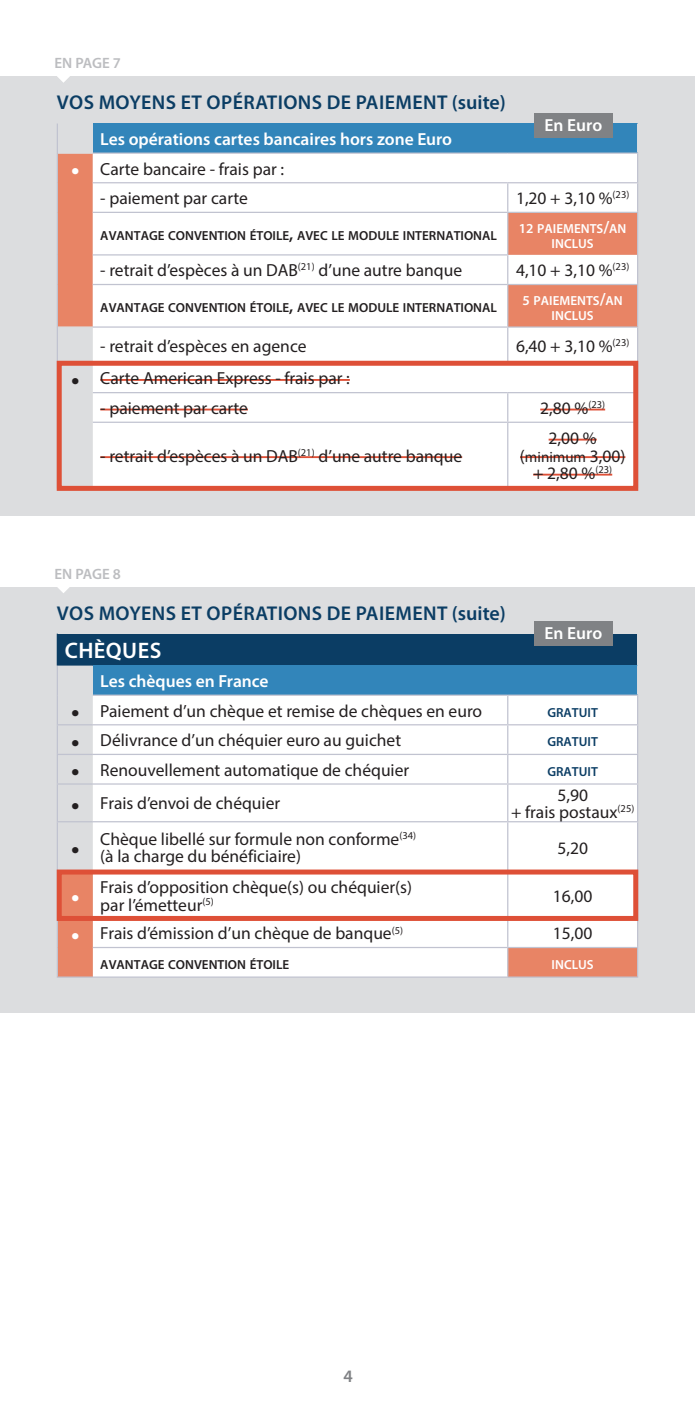
<style>
.page{position:relative;width:695px;height:1404px;background:#fff}
.page>*{position:absolute;margin:0;border:0;box-sizing:border-box;transform-origin:0 0}
.t1{font:600 22.5px "Myriad Pro";letter-spacing:.02em;color:#fff}
.t2{font:600 20px "Myriad Pro";letter-spacing:.02em;color:#0b3d64}
.t3{font:17.5px/17.5px "Myriad Pro";color:#231f20}
.t4{font:600 17.5px "Myriad Pro";color:#fff}
.t5{font:600 17.5px "Myriad Pro";color:#808285}
.t6{font:600 15px "Myriad Pro";letter-spacing:-.01em;color:#bcbdc0}
.t7{font:15px "Myriad Pro";color:#231f20}
.t8{font:600 13px "Myriad Pro";color:#231f20}
.t9{font:600 13px/15px "Myriad Pro";color:#fff;text-align:center}
.t10{font:600 13px "Myriad Pro";color:#0b3d64}
.s1{font-size:30px;color:#fff}
.s2{font-size:17.5px}
.s3{font-size:13.75px}
.s4{font-size:30px}
</style>
<div class="page">
<div style="left:0;top:586px;width:694px;height:426px;background:#dcdddf"></div>
<svg style="left:57px;top:586px;width:13px;height:7px"></svg>
<div style="left:57px;top:633px;width:580px;height:32px;background:#0b3d64"></div>
<div style="left:93px;top:665px;width:544px;height:30px;background:#3285ba"></div>
<div style="left:93px;top:695px;width:544px;height:174px;background:#fff"></div>
<svg style="left:58px;top:875px;width:579px;height:101px;background:#fbede9"></svg>
<hr style="left:93px;top:946px;width:414px;height:2px;background:#c1c3d0">
<hr style="left:507px;top:946px;width:131px;height:2px;background:#c1c3d0">
<hr style="left:93px;top:694px;width:414px;height:1px;background:#c1c3d0">
<hr style="left:507px;top:694px;width:131px;height:1px;background:#c1c3d0">
<hr style="left:93px;top:724px;width:414px;height:1px;background:#c1c3d0">
<hr style="left:507px;top:724px;width:131px;height:1px;background:#c1c3d0">
<hr style="left:93px;top:753px;width:414px;height:2px;background:#c1c3d0">
<hr style="left:507px;top:753px;width:131px;height:2px;background:#c1c3d0">
<svg style="left:507px;top:695px;width:1px;height:88px"></svg>
<svg style="left:637px;top:665px;width:1px;height:118px"></svg>
<hr style="left:93px;top:783px;width:414px;height:1px;background:#c1c3d0">
<hr style="left:507px;top:783px;width:131px;height:1px;background:#c1c3d0">
<hr style="left:507px;top:784px;width:1px;height:37px;background:#c1c3d0">
<hr style="left:637px;top:784px;width:1px;height:37px;background:#c1c3d0">
<hr style="left:93px;top:821px;width:414px;height:1px;background:#c1c3d0">
<hr style="left:507px;top:821px;width:131px;height:1px;background:#c1c3d0">
<hr style="left:507px;top:822px;width:1px;height:49px;background:#c1c3d0">
<hr style="left:637px;top:822px;width:1px;height:49px;background:#c1c3d0">
<hr style="left:507px;top:873px;width:1px;height:44px;background:#c1c3d0">
<svg style="left:57px;top:665px;width:36px;height:158px"></svg>
<hr style="left:57px;top:784px;width:1px;height:37px;background:#c1c3d0">
<hr style="left:57px;top:822px;width:1px;height:50px;background:#c1c3d0">
<hr style="left:57px;top:917px;width:1px;height:30px;background:#c1c3d0">
<svg style="left:57px;top:947px;width:1px;height:29px"></svg>
<hr style="left:57px;top:724px;width:36px;height:1px;background:#c1c3d0">
<hr style="left:57px;top:753px;width:36px;height:2px;background:#c1c3d0">
<hr style="left:57px;top:783px;width:36px;height:1px;background:#c1c3d0">
<svg style="left:507px;top:920px;width:1px;height:56px"></svg>
<svg style="left:637px;top:920px;width:1px;height:56px"></svg>
<hr style="left:57px;top:821px;width:36px;height:1px;background:#c1c3d0">
<hr style="left:57px;top:976px;width:36px;height:1px;background:#c1c3d0">
<hr style="left:93px;top:976px;width:414px;height:1px;background:#c1c3d0">
<hr style="left:507px;top:976px;width:131px;height:1px;background:#c1c3d0">
<div style="left:534px;top:621px;width:78px;height:25px;background:#808285"></div>
<div style="left:57px;top:869px;width:581px;height:51px;border:5px solid #de5037"></div>
<div style="left:0;top:76px;width:694px;height:439px;background:#dcdddf"></div>
<svg style="left:57px;top:76px;width:13px;height:7px"></svg>
<div style="left:93px;top:123px;width:544px;height:30px;background:#3285ba"></div>
<svg style="left:93px;top:154px;width:544px;height:331px;background:#fcf6f4"></svg>
<hr style="left:93px;top:212px;width:414px;height:1px;background:#c1c3d0">
<hr style="left:507px;top:212px;width:131px;height:1px;background:#c1c3d0">
<hr style="left:93px;top:284px;width:414px;height:1px;background:#c1c3d0">
<hr style="left:507px;top:284px;width:131px;height:1px;background:#c1c3d0">
<hr style="left:93px;top:152px;width:414px;height:2px;background:#c1c3d0">
<hr style="left:507px;top:152px;width:131px;height:2px;background:#c1c3d0">
<hr style="left:93px;top:182px;width:414px;height:1px;background:#c1c3d0">
<hr style="left:507px;top:182px;width:131px;height:1px;background:#c1c3d0">
<svg style="left:507px;top:183px;width:1px;height:29px"></svg>
<svg style="left:637px;top:123px;width:1px;height:89px"></svg>
<svg style="left:507px;top:255px;width:1px;height:29px"></svg>
<svg style="left:637px;top:255px;width:1px;height:29px"></svg>
<hr style="left:93px;top:326px;width:414px;height:1px;background:#c1c3d0">
<hr style="left:507px;top:326px;width:131px;height:1px;background:#c1c3d0">
<hr style="left:507px;top:327px;width:1px;height:35px;background:#c1c3d0">
<hr style="left:637px;top:327px;width:1px;height:35px;background:#c1c3d0">
<hr style="left:93px;top:392px;width:414px;height:1px;background:#c1c3d0">
<hr style="left:507px;top:392px;width:131px;height:1px;background:#c1c3d0">
<svg style="left:507px;top:393px;width:1px;height:28px"></svg>
<hr style="left:93px;top:421px;width:414px;height:2px;background:#c1c3d0">
<hr style="left:507px;top:421px;width:131px;height:2px;background:#c1c3d0">
<hr style="left:507px;top:423px;width:1px;height:65px;background:#c1c3d0">
<svg style="left:57px;top:123px;width:36px;height:238px"></svg>
<hr style="left:507px;top:213px;width:1px;height:41px;background:#c1c3d0">
<hr style="left:637px;top:213px;width:1px;height:42px;background:#c1c3d0">
<hr style="left:507px;top:285px;width:1px;height:41px;background:#c1c3d0">
<hr style="left:637px;top:285px;width:1px;height:41px;background:#c1c3d0">
<hr style="left:93px;top:254px;width:415px;height:1px;background:#c1c3d0">
<hr style="left:100px;top:379px;width:250px;height:2px;background:#de5037">
<hr style="left:100px;top:408px;width:148px;height:2px;background:#de5037">
<hr style="left:540px;top:408px;width:65px;height:2px;background:#de5037">
<hr style="left:100px;top:456px;width:362px;height:2px;background:#de5037">
<hr style="left:548px;top:438px;width:48px;height:2px;background:#de5037">
<hr style="left:520px;top:456px;width:105px;height:2px;background:#de5037">
<hr style="left:533px;top:473px;width:79px;height:2px;background:#de5037">
<div style="left:534px;top:113px;width:78px;height:25px;background:#808285"></div>
<div style="left:57px;top:361px;width:581px;height:130px;border:5px solid #de5037"></div>
<p class="t6" style="left:54px;top:55px;width:68px">EN PAGE 7</p>
<p class="t2" style="left:57px;top:92px;width:450px">VOS MOYENS ET OPÉRATIONS DE PAIEMENT (suite)</p>
<p class="t4" style="left:100px;top:129px;width:353px">Les opérations cartes bancaires hors zone Euro</p>
<p class="t3" style="left:71px;top:160px;width:214px"><span class="s1">•</span> Carte bancaire - frais par :</p>
<p class="t3" style="left:100px;top:189px;width:149px">- paiement par carte</p>
<p class="t3" style="left:516px;top:189px;width:115px">1,20 + 3,10 %<sup>(23)</sup></p>
<p class="t8" style="left:100px;top:229px;width:398px">AVANTAGE CONVENTION ÉTOILE<span class="s2">,</span> AVEC LE MODULE INTERNATIONAL</p>
<p class="t9" style="left:519px;top:221px;width:109px"><span class="s3">12</span> PAIEMENTS<span class="s2">/</span>AN<br>INCLUS</p>
<p class="t3" style="left:100px;top:261px;width:363px">- retrait d’espèces à un DAB<sup>(21)</sup> d’une autre banque</p>
<p class="t3" style="left:516px;top:261px;width:115px">4,10 + 3,10 %<sup>(23)</sup></p>
<p class="t8" style="left:100px;top:301px;width:398px">AVANTAGE CONVENTION ÉTOILE<span class="s2">,</span> AVEC LE MODULE INTERNATIONAL</p>
<p class="t9" style="left:522px;top:293px;width:102px"><span class="s3">5</span> PAIEMENTS<span class="s2">/</span>AN<br>INCLUS</p>
<p class="t3" style="left:100px;top:337px;width:208px">- retrait d’espèces en agence</p>
<p class="t3" style="left:516px;top:337px;width:115px">6,40 + 3,10 %<sup>(23)</sup></p>
<p class="t3" style="left:71px;top:369px;width:280px"><span class="s4">•</span> Carte American Express - frais par :</p>
<p class="t3" style="left:100px;top:399px;width:149px">- paiement par carte</p>
<p class="t3" style="left:540px;top:399px;width:66px">2,80 %<sup>(23)</sup></p>
<p class="t3" style="left:100px;top:446px;width:363px">- retrait d’espèces à un DAB<sup>(21)</sup> d’une autre banque</p>
<p class="t4" style="left:544px;top:115px;width:59px">En Euro</p>
<p class="t3" style="left:548px;top:429px;width:50px">2,00 %</p>
<p class="t7" style="left:520px;top:447px;width:107px"><span class="s2">(</span>minimum <span class="s2">3,00)</span></p>
<p class="t3" style="left:533px;top:464px;width:81px">+ 2,80 %<sup>(23)</sup></p>
<p class="t6" style="left:54px;top:565px;width:68px">EN PAGE 8</p>
<p class="t2" style="left:57px;top:601px;width:450px">VOS MOYENS ET OPÉRATIONS DE PAIEMENT (suite)</p>
<p class="t1" style="left:65px;top:638px;width:98px">CHÈQUES</p>
<p class="t4" style="left:100px;top:671px;width:170px">Les chèques en France</p>
<p class="t3" style="left:71px;top:701px;width:412px"><span class="s4">•</span> Paiement d’un chèque et remise de chèques en euro</p>
<p class="t10" style="left:547px;top:705px;width:52px">GRATUIT</p>
<p class="t3" style="left:71px;top:731px;width:331px"><span class="s4">•</span> Délivrance d’un chéquier euro au guichet</p>
<p class="t10" style="left:547px;top:734px;width:52px">GRATUIT</p>
<p class="t3" style="left:71px;top:760px;width:339px"><span class="s4">•</span> Renouvellement automatique de chéquier</p>
<p class="t10" style="left:547px;top:764px;width:52px">GRATUIT</p>
<p class="t3" style="left:71px;top:794px;width:210px"><span class="s4">•</span> Frais d’envoi de chéquier</p>
<p class="t3" style="left:511px;top:785px;width:125px;text-align:center">5,90<br>+ frais postaux<sup>(25)</sup></p>
<p class="t3" style="left:100px;top:830px;width:317px;text-indent:-29px"><span class="s4">•</span> Chèque libellé sur formule non conforme<sup>(34) </sup>(à la charge du bénéficiaire)</p>
<p class="t3" style="left:557px;top:838px;width:32px">5,20</p>
<p class="t3" style="left:100px;top:878px;width:313px;text-indent:-29px"><span class="s1">•</span> Frais d’opposition chèque(s) ou chéquier(s) par l’émetteur<sup>(5)</sup></p>
<p class="t3" style="left:553px;top:886px;width:41px">16,00</p>
<p class="t3" style="left:71px;top:924px;width:333px"><span class="s1">•</span> Frais d’émission d’un chèque de banque<sup>(5)</sup></p>
<p class="t3" style="left:553px;top:924px;width:41px">15,00</p>
<p class="t8" style="left:100px;top:957px;width:190px">AVANTAGE CONVENTION ÉTOILE</p>
<p class="t9" style="left:551px;top:957px;width:44px">INCLUS</p>
<p class="t4" style="left:544px;top:624px;width:59px">En Euro</p>
<p class="t5" style="left:343px;top:1365px;width:11px">4</p>
</div>
